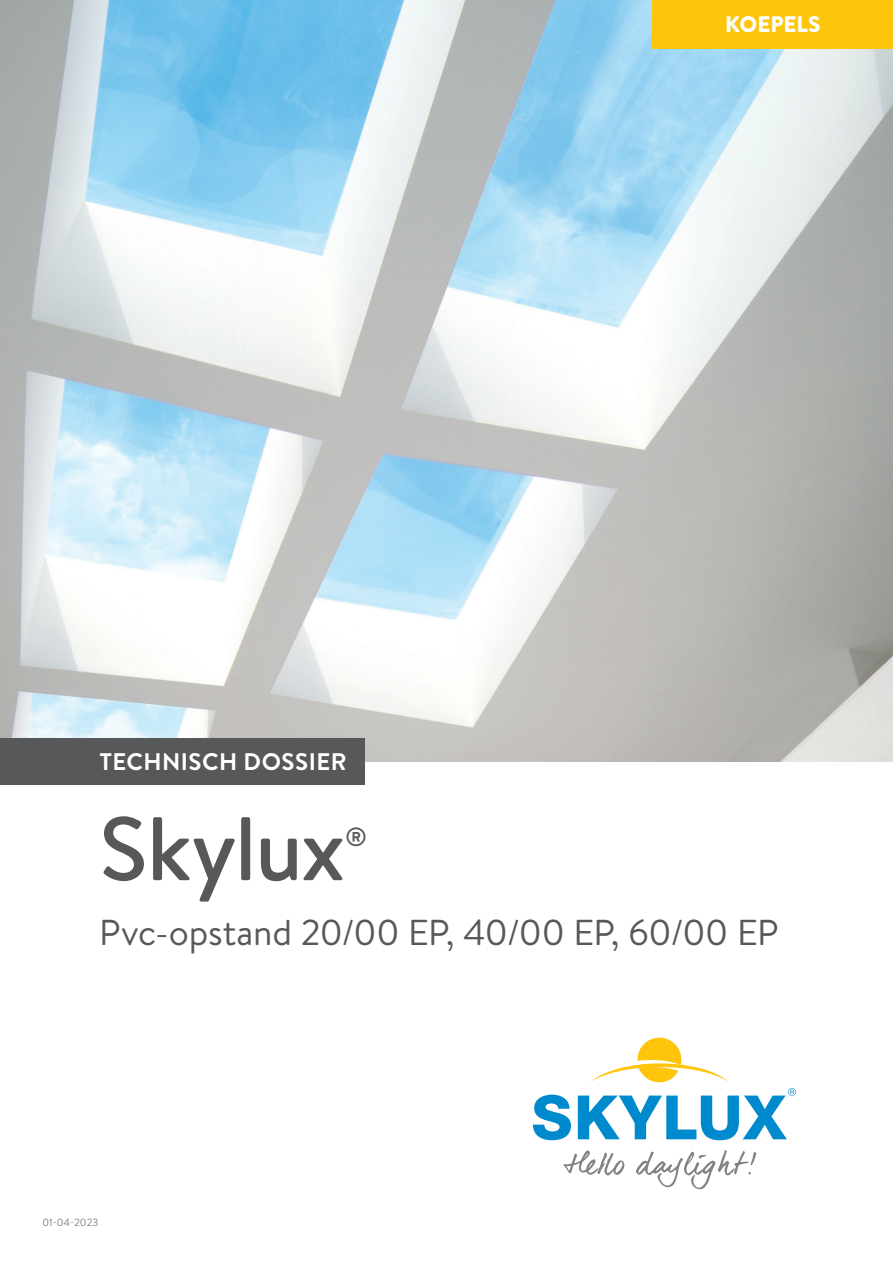
<style>
.page{position:relative;width:893px;height:1263px;background:#fff}
.page>*{position:absolute;margin:0;border:0;box-sizing:border-box;transform-origin:0 0}
.Titel_1_A{font:500 90px "Brandon Text";letter-spacing:-.02em;color:#57585a}
.Titel_1_B{font:36px "Brandon Text";letter-spacing:-.01em;color:#57585a}
.Titel_1_A-2{font:500 26.25px "Brandon Text";color:#57585a}
.t1{font:700 24px "Brandon Text";letter-spacing:.02em;color:#fff}
.t2{font:900 22.5px "Brandon Text";color:#fff}
.t3{font:10.5px "Brandon Text";color:#808285}
</style>
<div class="page">
<img style="left:0;top:0;width:893px;height:761px">
<div style="left:0;top:738px;width:365px;height:46px;background:#57585a"></div>
<div style="left:653px;top:0;width:240px;height:49px;background:#fec50d"></div>
<svg style="left:533px;top:1095px;width:38px;height:45px"></svg>
<svg style="left:591px;top:1037px;width:138px;height:45px"></svg>
<svg style="left:563px;top:1150px;width:61px;height:25px"></svg>
<svg style="left:636px;top:1150px;width:120px;height:39px"></svg>
<svg style="left:578px;top:1088px;width:218px;height:52px"></svg>
<p class="t1" style="left:99px;top:744px;width:249px">TECHNISCH DOSSIER</p>
<p class="t2" style="left:725px;top:8px;width:97px">KOEPELS</p>
<p class="Titel_1_A" style="left:99px;top:787px;width:247px">Skylux</p>
<p class="Titel_1_A-2" style="left:345px;top:818px;width:23px">®</p>
<p class="Titel_1_B" style="left:99px;top:908px;width:681px">Pvc-opstand 20/00 EP, 40/00 EP, 60/00 EP</p>
<p class="t3" style="left:43px;top:1215px;width:57px">01-04-2023</p>
</div>
